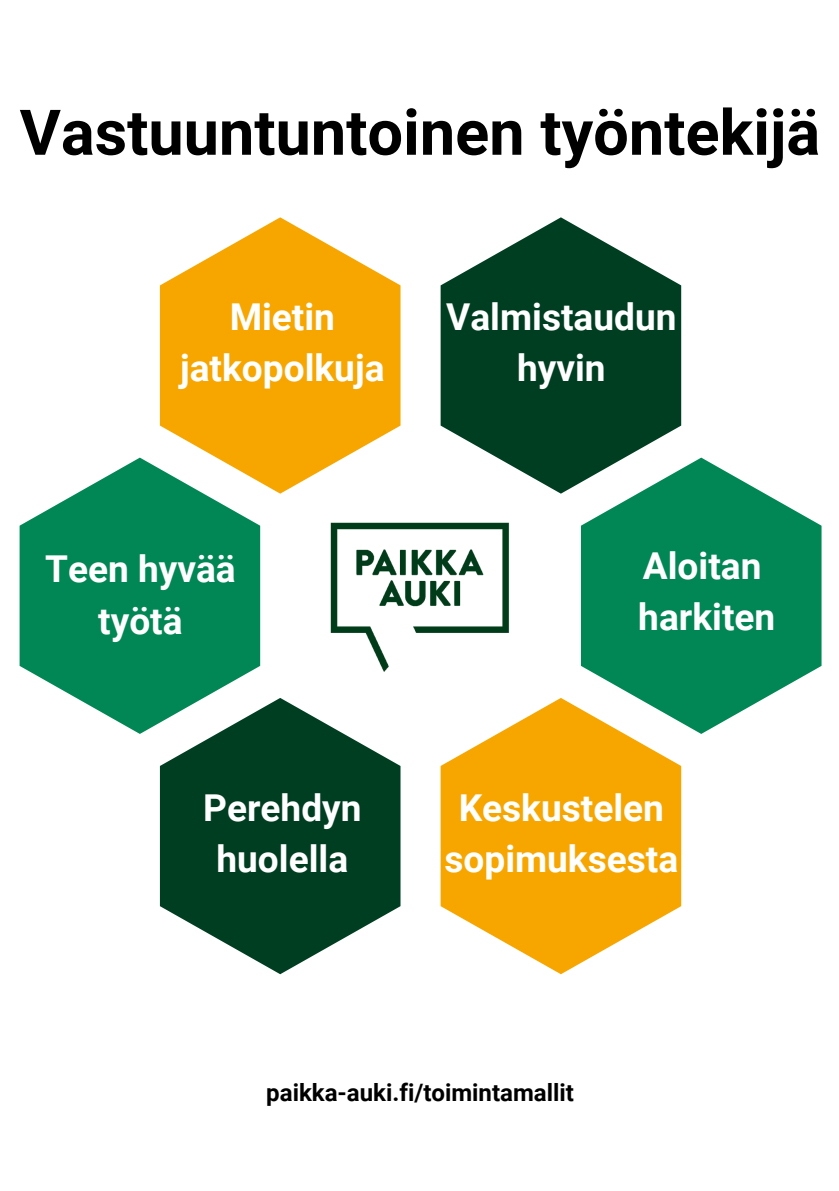
<style>
.page{position:relative;width:839px;height:1191px;background:#fff}
.page>*{position:absolute;margin:0;border:0;box-sizing:border-box;transform-origin:0 0}
.t1{font:700 63px "Roboto";color:#000}
.t2{font:700 37px/51px "Roboto";color:#fff;text-align:center}
.t3{font:700 24px "Roboto";color:#000}
</style>
<div class="page">
<svg style="left:160px;top:217px;width:240px;height:277px;fill:#f7a600"></svg>
<svg style="left:440px;top:217px;width:241px;height:277px;fill:#003e22"></svg>
<svg style="left:581px;top:458px;width:240px;height:276px;fill:#008755"></svg>
<svg style="left:20px;top:458px;width:240px;height:276px;fill:#008755"></svg>
<svg style="left:160px;top:698px;width:240px;height:276px;fill:#003e22"></svg>
<svg style="left:440px;top:698px;width:241px;height:276px;fill:#f7a600"></svg>
<img style="left:330px;top:522px;width:180px;height:150px">
<h1 class="t1" style="left:20px;top:96px;width:802px">Vastuuntuntoinen työntekijä</h1>
<p class="t2" style="left:180px;top:292px;width:206px">Mietin jatkopolkuja</p>
<p class="t2" style="left:446px;top:292px;width:232px">Valmistaudun hyvin</p>
<p class="t2" style="left:45px;top:544px;width:192px">Teen hyvää työtä</p>
<p class="t2" style="left:203px;top:782px;width:160px">Perehdyn huolella</p>
<p class="t2" style="left:638px;top:541px;width:138px;text-align:left">Aloitan harkiten</p>
<p class="t2" style="left:444px;top:782px;width:235px">Keskustelen sopimuksesta</p>
<p class="t3" style="left:266px;top:1079px;width:309px">paikka-auki.fi/toimintamallit</p>
</div>
